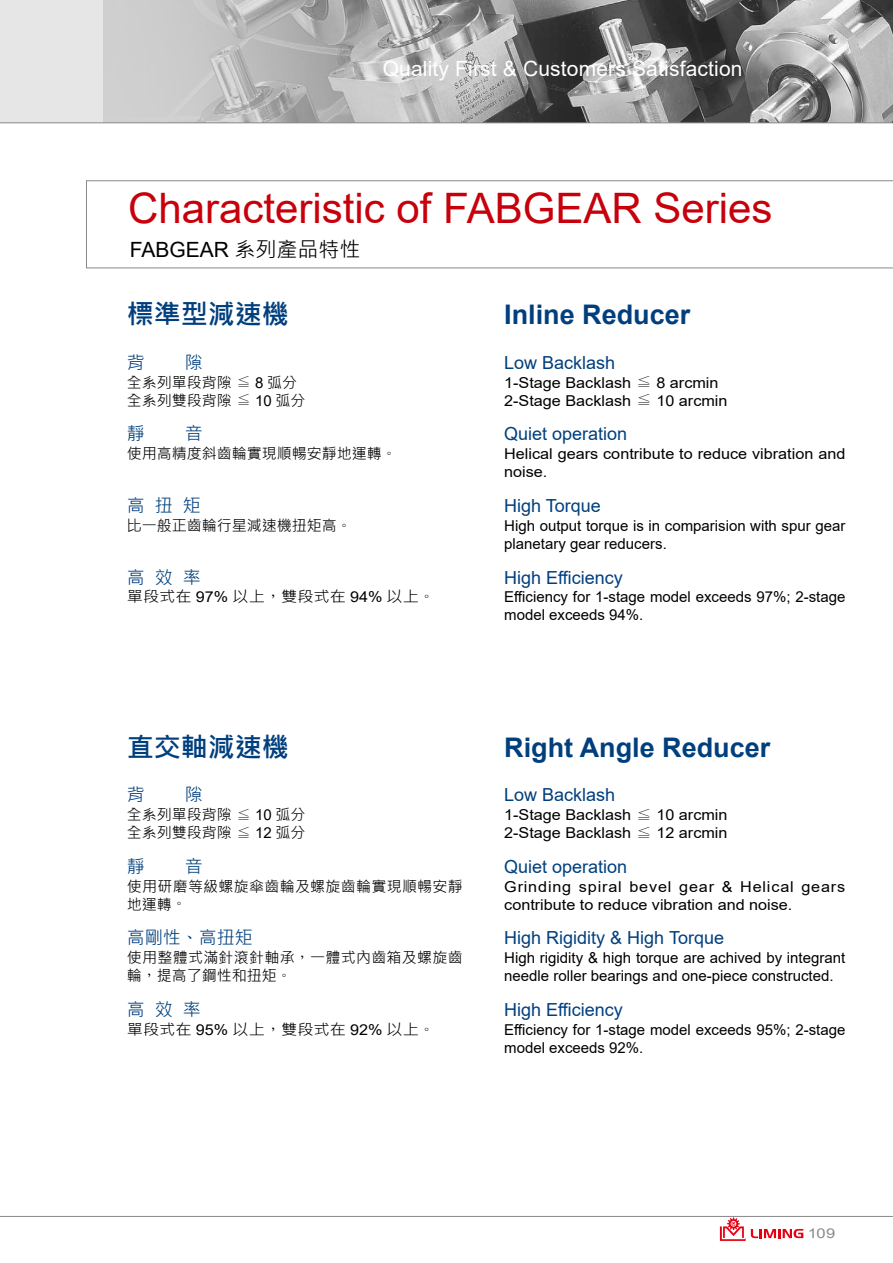
<style>
.page{position:relative;width:893px;height:1263px;background:#fff}
.page>*{position:absolute;margin:0;border:0;box-sizing:border-box;transform-origin:0 0}
.t1{font:42px "Arial";color:#c7000b}
.t2{font:700 27px "Arial";color:#003f7e}
.t3{font:700 27px "Microsoft Jheng Hei";color:#003f7e}
.t4{font:21px "Arial";letter-spacing:.01em;color:#fff}
.t5{font:21px "Arial";color:#000}
.t6{font:18px "Arial";color:#003f7e}
.t7{font:18px "Microsoft Jheng Hei";color:#003f7e}
.t8{font:15px/18px "Arial";color:#000}
.t9{font:15px/18px "Arial";color:#000;scale:1.08 1}
.t10{font:15px/18px "Microsoft Jheng Hei";color:#000}
.t11{font:15px/18px "Arial";letter-spacing:.025em;color:#000;scale:1.08 1}
.t12{font:15px/18px "Microsoft Jheng Hei";letter-spacing:.02em;color:#000}
.t13{font:15px "Microsoft Jheng Hei";color:#000;scale:1.08 1}
.t14{font:13.5px "Arial";color:#898989;scale:1.22 1}
.s1{font-family:"Microsoft Jheng Hei"}
.s2{font-family:"P Ming Li U"}
.s3{font-family:"Arial"}
</style>
<div class="page">
<hr style="left:0;top:1216px;width:893px;height:1px;background:#898989">
<svg style="left:720px;top:1217px;width:83px;height:24px"></svg>
<div style="left:0;top:0;width:527px;height:123px;background:#e6e6e6"></div>
<img style="left:103px;top:0;width:790px;height:122px">
<hr style="left:0;top:122px;width:893px;height:1px;background:#898989">
<svg style="left:86px;top:180px;width:807px;height:88px"></svg>
<h3 class="t4" style="left:383px;top:54px;width:361px">Quality First &amp; Customers Satisfaction</h3>
<h1 class="t1" style="left:128px;top:179px;width:646px">Characteristic of FABGEAR Series</h1>
<h3 class="t5" style="left:130px;top:235px;width:232px">FABGEAR <span class="s1">系列產品特性</span></h3>
<h2 class="t3" style="left:127px;top:297px;width:164px">標準型減速機</h2>
<h2 class="t2" style="left:504px;top:296px;width:188px">Inline Reducer</h2>
<p class="t7" style="left:127px;top:351px;width:19px">背</p>
<p class="t7" style="left:185px;top:351px;width:19px">隙</p>
<p class="t10" style="left:127px;top:373px;width:180px">全系列單段背隙 <span class="s2">≦</span> <span class="s3">8</span> 弧分全系列雙段背隙 <span class="s2">≦</span> <span class="s3">10</span> 弧分</p>
<p class="t6" style="left:504px;top:350px;width:113px">Low Backlash</p>
<p class="t9" style="left:504px;top:373px;width:208px">1-Stage Backlash <span class="s2">≦</span> 8 arcmin<br>2-Stage Backlash <span class="s2">≦</span> 10 arcmin</p>
<p class="t7" style="left:127px;top:422px;width:19px">靜</p>
<p class="t7" style="left:185px;top:422px;width:19px">音</p>
<p class="t10" style="left:127px;top:445px;width:272px">使用高精度斜齒輪實現順暢安靜地運轉<span class="s2">。</span></p>
<p class="t7" style="left:127px;top:494px;width:76px">高 扭 矩</p>
<p class="t10" style="left:127px;top:516px;width:227px">比一般正齒輪行星減速機扭矩高<span class="s2">。</span></p>
<p class="t7" style="left:127px;top:566px;width:76px">高 效 率</p>
<p class="t13" style="left:127px;top:587px;width:287px">單段式在 <span class="s3">97%</span> 以上<span class="s2">，</span>雙段式在 <span class="s3">94%</span> 以上<span class="s2">。</span></p>
<p class="t6" style="left:504px;top:422px;width:125px">Quiet operation</p>
<p class="t9" style="left:504px;top:445px;width:317px">Helical gears contribute to reduce vibration and noise.</p>
<p class="t6" style="left:504px;top:493px;width:98px">High Torque</p>
<p class="t8" style="left:504px;top:516px;width:343px">High output torque is in comparision with spur gear planetary gear reducers.</p>
<p class="t6" style="left:504px;top:565px;width:120px">High Efficiency</p>
<p class="t8" style="left:504px;top:588px;width:343px">Efficiency for 1-stage model exceeds 97%; 2-stage model exceeds 94%.</p>
<h2 class="t3" style="left:127px;top:730px;width:164px">直交軸減速機</h2>
<h2 class="t2" style="left:504px;top:728px;width:268px">Right Angle Reducer</h2>
<p class="t7" style="left:127px;top:783px;width:19px">背</p>
<p class="t7" style="left:185px;top:783px;width:19px">隙</p>
<p class="t10" style="left:127px;top:806px;width:180px">全系列單段背隙 <span class="s2">≦</span> <span class="s3">10</span> 弧分全系列雙段背隙 <span class="s2">≦</span> <span class="s3">12</span> 弧分</p>
<p class="t6" style="left:504px;top:782px;width:113px">Low Backlash</p>
<p class="t9" style="left:504px;top:806px;width:208px">1-Stage Backlash <span class="s2">≦</span> 10 arcmin<br>2-Stage Backlash <span class="s2">≦</span> 12 arcmin</p>
<p class="t7" style="left:127px;top:855px;width:19px">靜</p>
<p class="t7" style="left:185px;top:855px;width:19px">音</p>
<p class="t12" style="left:127px;top:877px;width:337px">使用研磨等級螺旋傘齒輪及螺旋齒輪實現順暢安靜地運轉<span class="s2">。</span></p>
<p class="t7" style="left:127px;top:926px;width:128px">高剛性<span class="s2">、</span>高扭矩</p>
<p class="t12" style="left:127px;top:949px;width:337px">使用整體式滿針滾針軸承<span class="s2">，</span>一體式內齒箱及螺旋齒輪<span class="s2">，</span>提高了鋼性和扭矩<span class="s2">。</span></p>
<p class="t7" style="left:127px;top:998px;width:76px">高 效 率</p>
<p class="t13" style="left:127px;top:1020px;width:287px">單段式在 <span class="s3">95%</span> 以上<span class="s2">，</span>雙段式在 <span class="s3">92%</span> 以上<span class="s2">。</span></p>
<p class="t6" style="left:504px;top:854px;width:125px">Quiet operation</p>
<p class="t11" style="left:504px;top:877px;width:317px">Grinding spiral bevel gear &amp; Helical gears contribute to reduce vibration and noise.</p>
<p class="t6" style="left:504px;top:926px;width:221px">High Rigidity &amp; High Torque</p>
<p class="t8" style="left:504px;top:949px;width:343px">High rigidity &amp; high torque are achived by integrant needle roller bearings and one-piece constructed.</p>
<p class="t6" style="left:504px;top:997px;width:120px">High Efficiency</p>
<p class="t8" style="left:504px;top:1021px;width:343px">Efficiency for 1-stage model exceeds 95%; 2-stage model exceeds 92%.</p>
<p class="t14" style="left:808px;top:1224px;width:24px">109</p>
</div>
